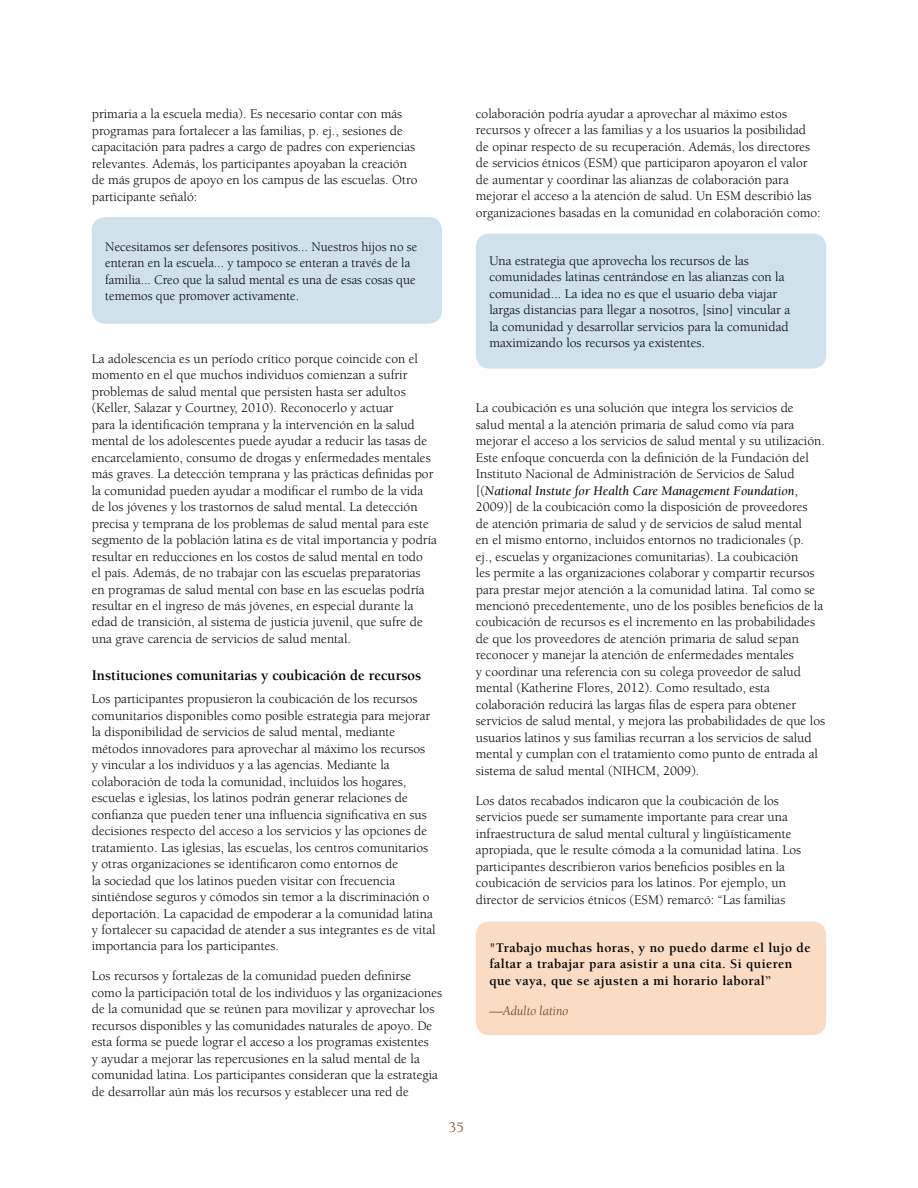
<style>
.page{position:relative;width:918px;height:1188px;background:#fff}
.page>*{position:absolute;margin:0;border:0;box-sizing:border-box;transform-origin:0 0}
.t1{font:700 15px "Berkeley";color:#000}
.t2{font:15px "Berkeley";color:#684320}
.t3{font:13.5px/16.5px "Berkeley";color:#000}
.t4{font:700 13.5px/16.5px "Berkeley";letter-spacing:.03em;color:#000}
.t5{font:italic 13.5px "Berkeley";color:#684320}
.s1{font-style:italic}
</style>
<div class="page">
<div style="left:92px;top:217px;width:350px;height:107px;background:#cfe1eb;border-radius:14px"></div>
<div style="left:476px;top:234px;width:350px;height:134px;background:#cfe1eb;border-radius:14px"></div>
<div style="left:476px;top:922px;width:350px;height:113px;background:#fadbc4;border-radius:14px"></div>
<p class="t3" style="left:92px;top:106px;width:327px">primaria a la escuela media). Es necesario contar con más programas para fortalecer a las familias, p. ej., sesiones de capacitación para padres a cargo de padres con experiencias relevantes. Además, los participantes apoyaban la creación de más grupos de apoyo en los campus de las escuelas. Otro participante señaló:</p>
<p class="t3" style="left:105px;top:238px;width:314px">Necesitamos ser defensores positivos... Nuestros hijos no se enteran en la escuela... y tampoco se enteran a través de la familia... Creo que la salud mental es una de esas cosas que tememos que promover activamente.</p>
<p class="t3" style="left:92px;top:350px;width:347px">La adolescencia es un período crítico porque coincide con el momento en el que muchos individuos comienzan a sufrir problemas de salud mental que persisten hasta ser adultos (Keller, Salazar y Courtney, 2010). Reconocerlo y actuar<br>para la identificación temprana y la intervención en la salud mental de los adolescentes puede ayudar a reducir las tasas de encarcelamiento, consumo de drogas y enfermedades mentales más graves. La detección temprana y las prácticas definidas por la comunidad pueden ayudar a modificar el rumbo de la vida de los jóvenes y los trastornos de salud mental. La detección precisa y temprana de los problemas de salud mental para este segmento de la población latina es de vital importancia y podría resultar en reducciones en los costos de salud mental en todo<br>el país. Además, de no trabajar con las escuelas preparatorias<br>en programas de salud mental con base en las escuelas podría resultar en el ingreso de más jóvenes, en especial durante la edad de transición, al sistema de justicia juvenil, que sufre de una grave carencia de servicios de salud mental.</p>
<p class="t1" style="left:92px;top:667px;width:331px">Instituciones comunitarias y coubicación de recursos</p>
<p class="t3" style="left:92px;top:691px;width:345px">Los participantes propusieron la coubicación de los recursos comunitarios disponibles como posible estrategia para mejorar la disponibilidad de servicios de salud mental, mediante métodos innovadores para aprovechar al máximo los recursos<br>y vincular a los individuos y a las agencias. Mediante la colaboración de toda la comunidad, incluidos los hogares, escuelas e iglesias, los latinos podrán generar relaciones de confianza que pueden tener una influencia significativa en sus decisiones respecto del acceso a los servicios y las opciones de tratamiento. Las iglesias, las escuelas, los centros comunitarios y otras organizaciones se identificaron como entornos de<br>la sociedad que los latinos pueden visitar con frecuencia sintiéndose seguros y cómodos sin temor a la discriminación o deportación. La capacidad de empoderar a la comunidad latina y fortalecer su capacidad de atender a sus integrantes es de vital importancia para los participantes.</p>
<p class="t3" style="left:92px;top:968px;width:352px">Los recursos y fortalezas de la comunidad pueden definirse como la participación total de los individuos y las organizaciones de la comunidad que se reúnen para movilizar y aprovechar los recursos disponibles y las comunidades naturales de apoyo. De esta forma se puede lograr el acceso a los programas existentes<br>y ayudar a mejorar las repercusiones en la salud mental de la comunidad latina. Los participantes consideran que la estrategia de desarrollar aún más los recursos y establecer una red de</p>
<p class="t2" style="left:449px;top:1119px;width:17px">35</p>
<p class="t3" style="left:476px;top:106px;width:346px">colaboración podría ayudar a aprovechar al máximo estos recursos y ofrecer a las familias y a los usuarios la posibilidad de opinar respecto de su recuperación. Además, los directores de servicios étnicos (ESM) que participaron apoyaron el valor de aumentar y coordinar las alianzas de colaboración para mejorar el acceso a la atención de salud. Un ESM describió las organizaciones basadas en la comunidad en colaboración como:</p>
<p class="t3" style="left:489px;top:253px;width:302px">Una estrategia que aprovecha los recursos de las comunidades latinas centrándose en las alianzas con la comunidad... La idea no es que el usuario deba viajar largas distancias para llegar a nosotros, [sino] vincular a la comunidad y desarrollar servicios para la comunidad maximizando los recursos ya existentes.</p>
<p class="t3" style="left:476px;top:400px;width:351px">La coubicación es una solución que integra los servicios de salud mental a la atención primaria de salud como vía para mejorar el acceso a los servicios de salud mental y su utilización.<br>Este enfoque concuerda con la definición de la Fundación del Instituto Nacional de Administración de Servicios de Salud [(<span class="s1">National Instute for Health Care Management Foundation</span>, 2009)] de la coubicación como la disposición de proveedores<br>de atención primaria de salud y de servicios de salud mental<br>en el mismo entorno, incluidos entornos no tradicionales (p.<br>ej., escuelas y organizaciones comunitarias). La coubicación<br>les permite a las organizaciones colaborar y compartir recursos para prestar mejor atención a la comunidad latina. Tal como se mencionó precedentemente, uno de los posibles beneficios de la coubicación de recursos es el incremento en las probabilidades de que los proveedores de atención primaria de salud sepan reconocer y manejar la atención de enfermedades mentales<br>y coordinar una referencia con su colega proveedor de salud mental (Katherine Flores, 2012). Como resultado, esta colaboración reducirá las largas filas de espera para obtener servicios de salud mental, y mejora las probabilidades de que los usuarios latinos y sus familias recurran a los servicios de salud mental y cumplan con el tratamiento como punto de entrada al sistema de salud mental (NIHCM, 2009).</p>
<p class="t3" style="left:476px;top:793px;width:327px">Los datos recabados indicaron que la coubicación de los servicios puede ser sumamente importante para crear una infraestructura de salud mental cultural y lingüísticamente apropiada, que le resulte cómoda a la comunidad latina. Los participantes describieron varios beneficios posibles en la coubicación de servicios para los latinos. Por ejemplo, un director de servicios étnicos (ESM) remarcó: “Las familias</p>
<p class="t4" style="left:489px;top:940px;width:323px">"Trabajo muchas horas, y no puedo darme el lujo de faltar a trabajar para asistir a una cita. Si quieren que vaya, que se ajusten a mi horario laboral”</p>
<p class="t5" style="left:489px;top:1004px;width:81px">—Adulto latino</p>
</div>
